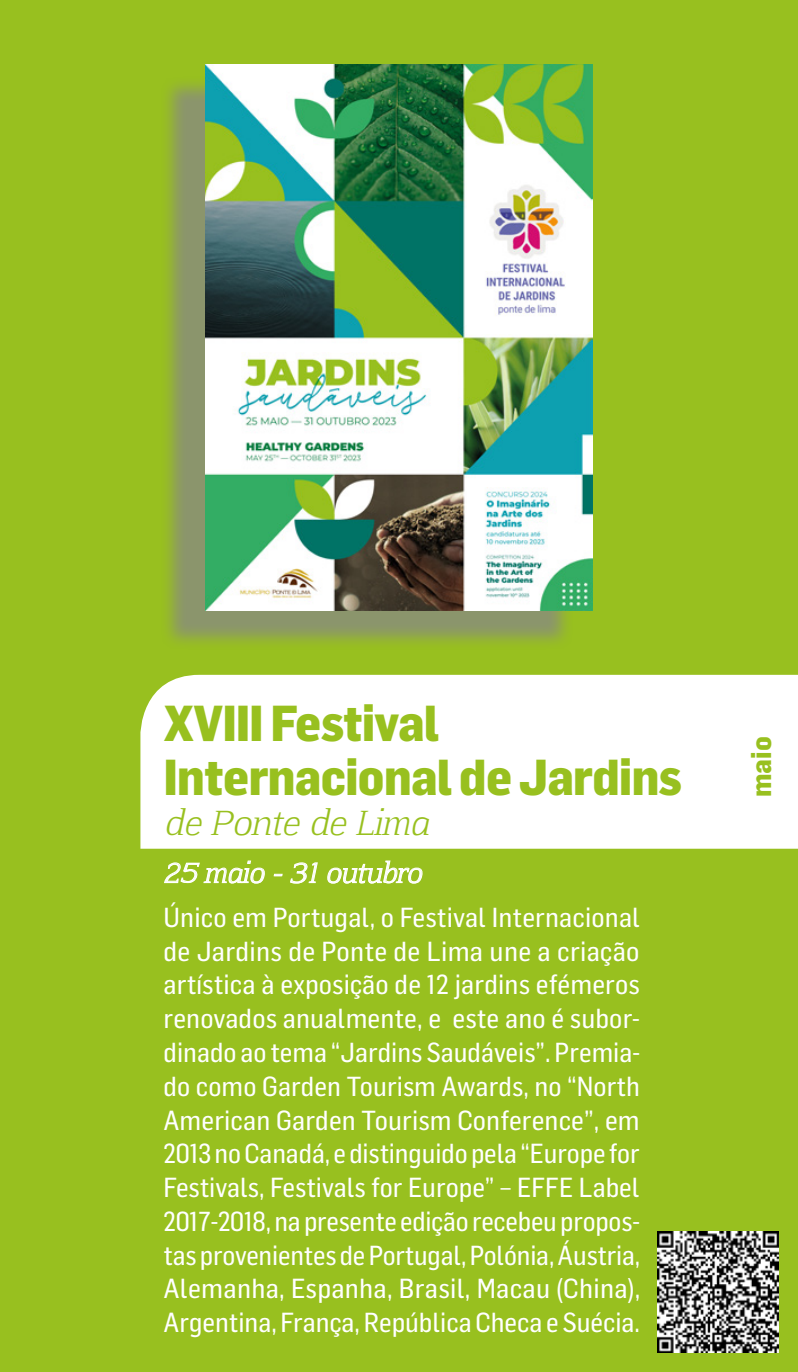
<style>
.page{position:relative;width:798px;height:1372px;background:#fff}
.page>*{position:absolute;margin:0;border:0;box-sizing:border-box;transform-origin:0 0}
.t1{font:800 49.5px/54px "Flama Semicondensed";letter-spacing:-.025em;color:#98c01f}
.t2{font:italic 33.75px "Aftaserif";color:#98c01f}
.t3{font:27px/33.8px "Flama Semicond Basic";color:#fff;text-align:justify}
.t4{font:italic 27px "Aftaserif";color:#fff}
.t5{font:800 27px "Flama Semicondensed";color:#98c01f}
</style>
<div class="page">
<div style="left:0;top:0;width:797px;height:1371px;background:#98c01f"></div>
<div style="left:160px;top:76px;width:414px;height:574px;background:#878787;opacity:.75"></div>
<img style="left:205px;top:64px;width:387px;height:547px">
<div style="left:140px;top:674px;width:657px;height:174px;background:#fff"></div>
<svg style="left:164px;top:860px;width:101px;height:24px"></svg>
<svg style="left:273px;top:873px;width:9px;height:3px"></svg>
<svg style="left:290px;top:862px;width:28px;height:22px"></svg>
<svg style="left:327px;top:860px;width:95px;height:24px"></svg>
<img style="left:657px;top:1231px;width:121px;height:121px">
<h1 class="t1" style="left:163px;top:694px;width:520px">XVIII Festival<br>Internacional de Jardins</h1>
<p class="t2" style="left:163px;top:802px;width:266px">de Ponte de Lima</p>
<p class="t4" style="left:163px;top:855px;width:259px">25 maio - 31 outubro</p>
<p class="t3" style="left:163px;top:900px;width:478px">Único em Portugal, o Festival Internacional de Jardins de Ponte de Lima une a criação artística à exposição de 12 jardins efémeros renovados anualmente, e este ano é subor&shy;dinado ao tema “Jardins Saudáveis”. Premia&shy;do como Garden Tourism Awards, no “North American Garden Tourism Conference”, em 2013 no Canadá, e distinguido pela “Europe for Festivals, Festivals for Europe” – EFFE Label 2017-2018, na presente edição recebeu propos&shy;tas provenientes de Portugal, Polónia, Áustria, Alemanha, Espanha, Brasil, Macau (China), Argentina, França, República Checa e Suécia.</p>
<p class="t5" style="left:743px;top:797px;width:62px;rotate:-90deg">maio</p>
</div>
